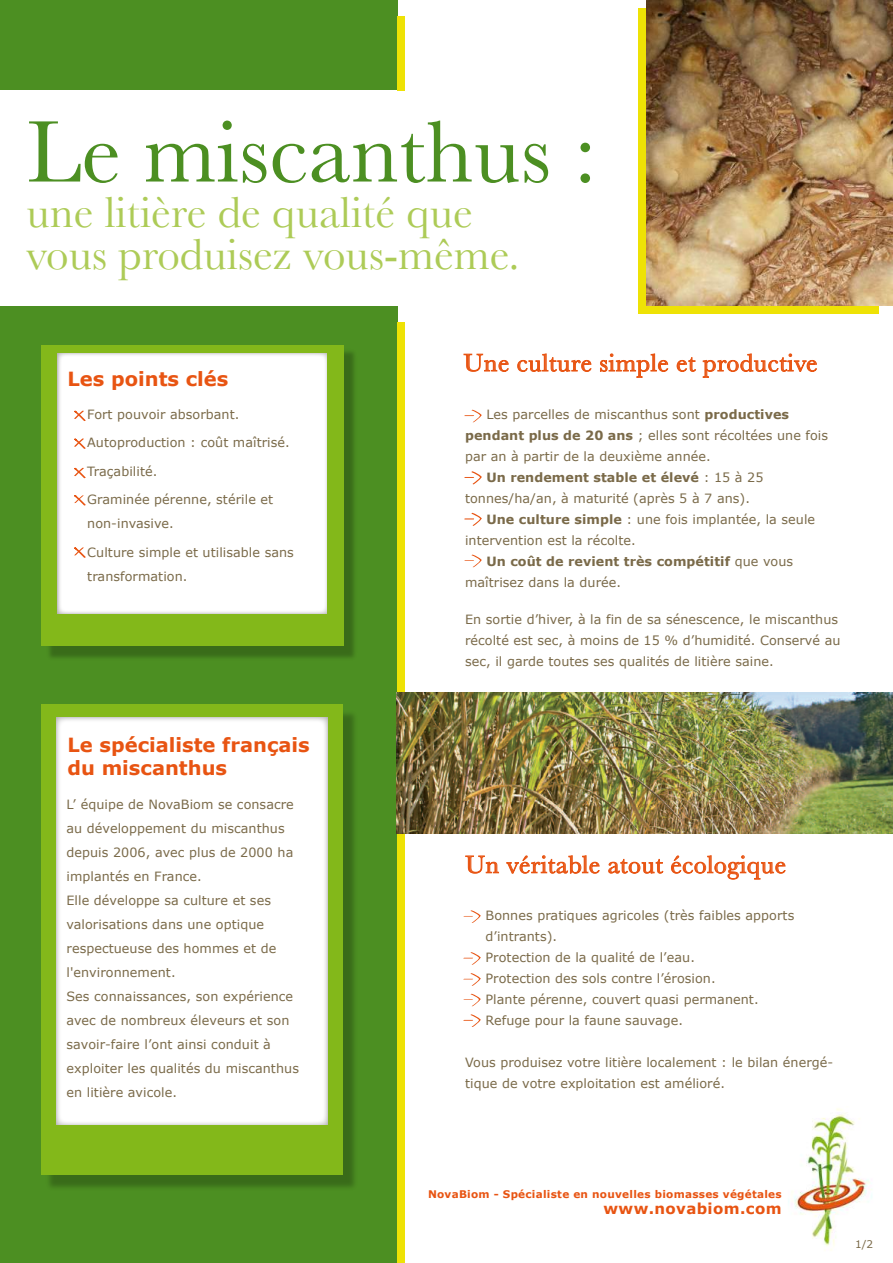
<style>
.page{position:relative;width:893px;height:1263px;background:#fff}
.page>*{position:absolute;margin:0;border:0;box-sizing:border-box;transform-origin:0 0}
.t1{font:90.75px "Baskerville";color:#4c8f22}
.t2{font:45px/42px "Baskerville";color:#adcb57}
.t3{font:25.5px "Baskerville";letter-spacing:.025em;color:#e85412}
.t4{font:700 19.5px/22.5px "Verdana";color:#e85412}
.t5{font:700 15px "Verdana";letter-spacing:.025em;color:#e85412}
.t6{font:12.75px/24px "Verdana";letter-spacing:.005em;color:#7a6a49}
.t7{font:700 12.75px "Verdana";letter-spacing:.005em;color:#7a6a49}
.t8{font:700 10.5px "Verdana";letter-spacing:.025em;color:#e85412}
.t9{font:10.5px "Verdana";color:#7a6a49}
.s1{font-weight:700}
.s2{font-weight:400}
</style>
<div class="page">
<div style="left:0;top:0;width:398px;height:1263px;background:#4c8f22"></div>
<div style="left:0;top:91px;width:893px;height:215px;background:#fff"></div>
<div style="left:638px;top:8px;width:240px;height:305px;background:#eee205"></div>
<img style="left:788px;top:1108px;width:84px;height:142px">
<div style="left:397px;top:322px;width:7px;height:941px;background:#eee205"></div>
<div style="left:397px;top:16px;width:7px;height:75px;background:#eee205"></div>
<div style="left:42px;top:345px;width:302px;height:301px;background:#83b81a"></div>
<div style="left:58px;top:353px;width:269px;height:260px;background:#fff"></div>
<svg style="left:74px;top:438px;width:12px;height:11px"></svg>
<svg style="left:74px;top:410px;width:12px;height:11px"></svg>
<svg style="left:74px;top:467px;width:12px;height:11px"></svg>
<svg style="left:74px;top:495px;width:12px;height:11px"></svg>
<svg style="left:74px;top:547px;width:12px;height:11px"></svg>
<img style="left:44px;top:713px;width:311px;height:475px">
<div style="left:41px;top:704px;width:302px;height:470px;background:#83b81a"></div>
<div style="left:57px;top:718px;width:271px;height:407px;background:#fff"></div>
<svg style="left:464px;top:410px;width:18px;height:12px"></svg>
<svg style="left:464px;top:471px;width:18px;height:14px"></svg>
<svg style="left:464px;top:513px;width:18px;height:13px"></svg>
<svg style="left:464px;top:554px;width:18px;height:13px"></svg>
<svg style="left:463px;top:910px;width:18px;height:13px"></svg>
<svg style="left:463px;top:952px;width:18px;height:13px"></svg>
<svg style="left:463px;top:973px;width:18px;height:13px"></svg>
<svg style="left:463px;top:994px;width:18px;height:12px"></svg>
<svg style="left:463px;top:1014px;width:18px;height:13px"></svg>
<svg style="left:464px;top:354px;width:44px;height:18px"></svg>
<svg style="left:518px;top:354px;width:73px;height:18px"></svg>
<svg style="left:600px;top:354px;width:68px;height:23px"></svg>
<svg style="left:677px;top:357px;width:19px;height:15px"></svg>
<svg style="left:703px;top:354px;width:114px;height:23px"></svg>
<svg style="left:466px;top:856px;width:33px;height:17px"></svg>
<svg style="left:507px;top:855px;width:92px;height:18px"></svg>
<svg style="left:609px;top:859px;width:54px;height:14px"></svg>
<svg style="left:671px;top:855px;width:114px;height:24px"></svg>
<img style="left:646px;top:1px;width:245px;height:304px">
<img style="left:397px;top:692px;width:494px;height:142px">
<hr style="left:891px;top:0;width:2px;height:1263px;background:#1a171b">
<hr style="left:0;top:0;width:893px;height:1px;background:#1a171b">
<h1 class="t1" style="left:26px;top:99px;width:571px">Le miscanthus :</h1>
<h2 class="t2" style="left:26px;top:191px;width:495px">une litière de qualité que vous produisez vous-même.</h2>
<h3 class="t4" style="left:68px;top:367px;width:162px">Les points clés</h3>
<p class="t6" style="left:87px;top:402px;width:154px">Fort pouvoir absorbant.</p>
<p class="t6" style="left:87px;top:430px;width:204px">Autoproduction : coût maîtrisé.</p>
<p class="t6" style="left:87px;top:459px;width:72px">Traçabilité.</p>
<p class="t6" style="left:87px;top:487px;width:187px">Graminée pérenne, stérile et non-invasive.</p>
<p class="t6" style="left:87px;top:540px;width:208px">Culture simple et utilisable sans transformation.</p>
<h3 class="t4" style="left:68px;top:733px;width:244px">Le spécialiste français du miscanthus</h3>
<p class="t6" style="left:67px;top:792px;width:234px">L’ équipe de NovaBiom se consacre au développement du miscanthus depuis 2006, avec plus de 2000 ha implantés en France.<br>Elle développe sa culture et ses valorisations dans une optique respectueuse des hommes et de l'environnement.<br>Ses connaissances, son expérience avec de nombreux éleveurs et son savoir-faire l’ont ainsi conduit à exploiter les qualités du miscanthus en litière avicole.</p>
<h3 class="t3" style="left:463px;top:348px;width:355px">Une culture simple et productive</h3>
<p class="t6" style="left:486px;top:402px;width:304px">Les parcelles de miscanthus sont <span class="s1">productives</span></p>
<p class="t6" style="left:465px;top:423px;width:365px"><span class="s1">pendant plus de 20 ans</span> ; elles sont récoltées une fois</p>
<p class="t6" style="left:465px;top:444px;width:247px">par an à partir de la deuxième année.</p>
<p class="t7" style="left:486px;top:469px;width:279px">Un rendement stable et élevé <span class="s2">: 15 à 25</span></p>
<p class="t6" style="left:465px;top:486px;width:287px">tonnes/ha/an, à maturité (après 5 à 7 ans).</p>
<p class="t6" style="left:486px;top:507px;width:330px"><span class="s1">Une culture simple</span> : une fois implantée, la seule</p>
<p class="t6" style="left:465px;top:528px;width:172px">intervention est la récolte.</p>
<p class="t7" style="left:486px;top:553px;width:308px">Un coût de revient très compétitif <span class="s2">que vous</span></p>
<p class="t6" style="left:465px;top:570px;width:158px">maîtrisez dans la durée.</p>
<p class="t6" style="left:465px;top:609px;width:377px;line-height:21px">En sortie d’hiver, à la fin de sa sénescence, le miscanthus récolté est sec, à moins de 15 % d’humidité. Conservé au sec, il garde toutes ses qualités de litière saine.</p>
<h3 class="t3" style="left:465px;top:849px;width:322px">Un véritable atout écologique</h3>
<p class="t6" style="left:486px;top:904px;width:310px;line-height:21px">Bonnes pratiques agricoles (très faibles apports d’intrants).<br>Protection de la qualité de l’eau.<br>Protection des sols contre l’érosion.<br>Plante pérenne, couvert quasi permanent.<br>Refuge pour la faune sauvage.</p>
<p class="t6" style="left:465px;top:1051px;width:370px;line-height:21px">Vous produisez votre litière localement : le bilan énergé&shy;tique de votre exploitation est amélioré.</p>
<p class="t8" style="left:428px;top:1187px;width:355px">NovaBiom - Spécialiste en nouvelles biomasses végétales</p>
<p class="t5" style="left:604px;top:1199px;width:180px">www.novabiom.com</p>
<p class="t9" style="left:855px;top:1238px;width:20px">1/2</p>
</div>
